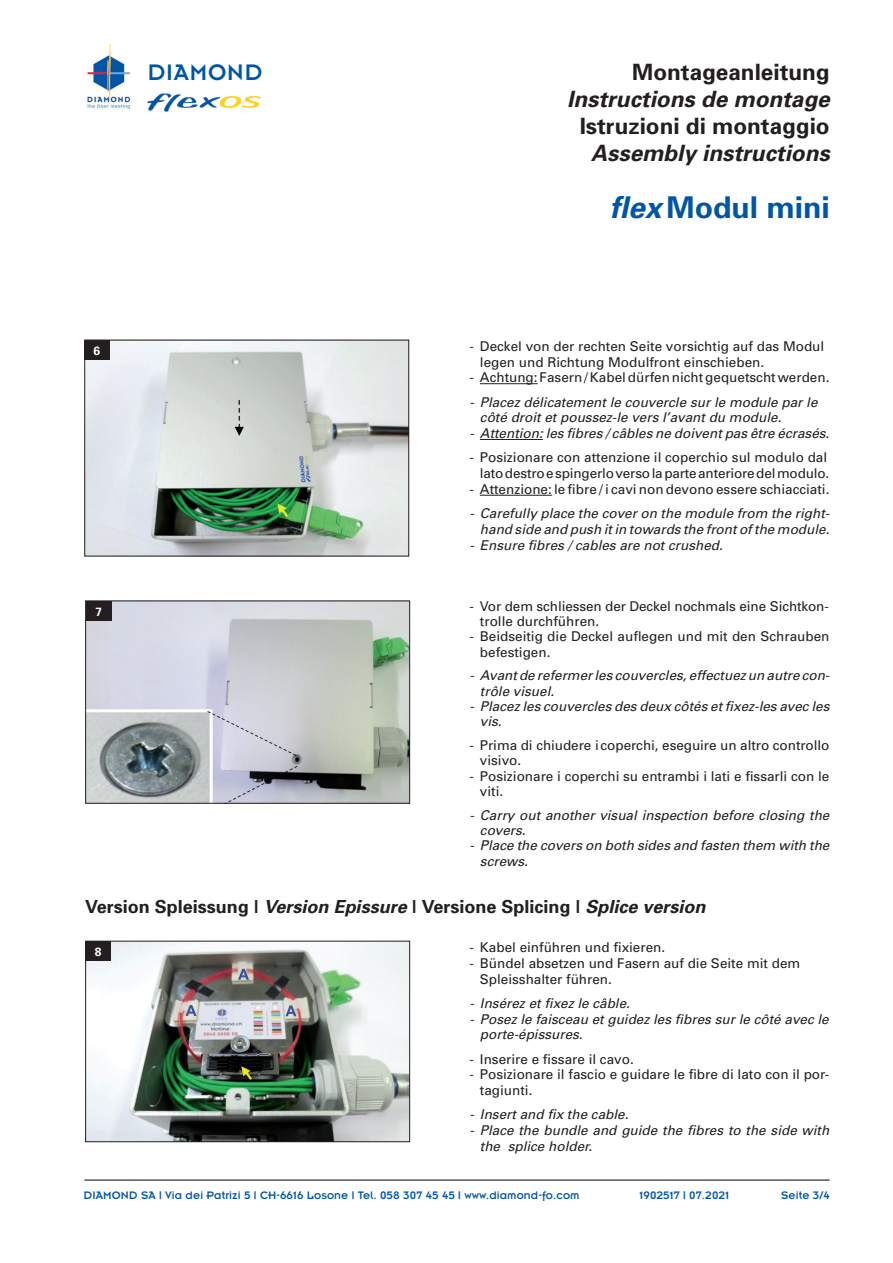
<style>
.page{position:relative;width:893px;height:1263px;background:#fff}
.page>*{position:absolute;margin:0;border:0;box-sizing:border-box;transform-origin:0 0}
.t1{font:700 30px "Univers";color:#0155a7}
.t2{font:24.75px "Insignia";letter-spacing:.03em;color:#0155a7}
.t3{font:italic 700 22.5px "Univers";color:#231f20}
.t4{font:700 22.5px "Univers";color:#231f20}
.t5{font:700 18px "Univers";color:#231f20}
.t6{font:13.5px/15.8px "Univers";color:#231f20}
.t7{font:italic 13.5px/15.8px "Univers";color:#231f20}
.t8{font:12px "Insignia";letter-spacing:.01em;color:#0155a7}
.t9{font:700 12px "Univers";color:#fff}
.s1{font-style:italic}
</style>
<div class="page">
<img style="left:87px;top:943px;width:321px;height:197px">
<div style="left:85px;top:941px;width:325px;height:201px;border:1px solid #231f20"></div>
<hr style="left:84px;top:1179px;width:746px;height:1px;background:#231f20">
<img style="left:87px;top:602px;width:321px;height:200px">
<div style="left:85px;top:600px;width:325px;height:204px;border:1px solid #231f20"></div>
<div style="left:86px;top:601px;width:26px;height:20px;background:#231f20"></div>
<div style="left:86px;top:941px;width:25px;height:19px;background:#231f20"></div>
<img style="left:87px;top:43px;width:43px;height:66px">
<img style="left:148px;top:93px;width:112px;height:18px">
<img style="left:86px;top:342px;width:321px;height:212px">
<div style="left:84px;top:340px;width:325px;height:216px;border:1px solid #231f20"></div>
<div style="left:84px;top:340px;width:26px;height:19px;background:#231f20"></div>
<hr style="left:480px;top:383px;width:58px;height:1px;background:#231f20">
<hr style="left:480px;top:439px;width:63px;height:1px;background:#231f20">
<hr style="left:480px;top:495px;width:72px;height:1px;background:#231f20">
<h2 class="t2" style="left:148px;top:60px;width:116px">DIAMOND</h2>
<h3 class="t4" style="left:632px;top:58px;width:199px">Montageanleitung</h3>
<h3 class="t3" style="left:567px;top:85px;width:264px">Instructions de montage</h3>
<h3 class="t4" style="left:580px;top:111px;width:252px">Istruzioni di montaggio</h3>
<h3 class="t3" style="left:591px;top:138px;width:240px">Assembly instructions</h3>
<h1 class="t1" style="left:610px;top:188px;width:222px"><span class="s1">flex</span> Modul mini</h1>
<p class="t9" style="left:93px;top:343px;width:8px">6</p>
<p class="t6" style="left:480px;top:338px;width:346px;text-indent:-11px">- Deckel von der rechten Seite vorsichtig auf das Modul legen und Richtung Modulfront einschieben.</p>
<p class="t6" style="left:469px;top:369px;width:362px">- Achtung: Fasern / Kabel dürfen nicht gequetscht werden.</p>
<p class="t7" style="left:480px;top:394px;width:339px;text-indent:-11px">- Placez délicatement le couvercle sur le module par le côté droit et poussez-le vers l’avant du module.</p>
<p class="t7" style="left:469px;top:425px;width:361px">- Attention: les fibres / câbles ne doivent pas être écrasés.</p>
<p class="t6" style="left:469px;top:450px;width:361px;text-align:right">- Posizionare con attenzione il coperchio sul modulo dal lato destro e spingerlo verso la parte anteriore del modulo.</p>
<p class="t6" style="left:469px;top:481px;width:361px">- Attenzione: le fibre / i cavi non devono essere schiacciati.</p>
<p class="t7" style="left:469px;top:505px;width:362px;text-align:right">- Carefully place the cover on the module from the right&shy;hand side and push it in towards the front of the module.</p>
<p class="t7" style="left:469px;top:537px;width:255px">- Ensure fibres / cables are not crushed.</p>
<p class="t9" style="left:95px;top:604px;width:8px">7</p>
<p class="t6" style="left:480px;top:598px;width:351px;line-height:15.3px;text-indent:-11px">- Vor dem schliessen der Deckel nochmals eine Sichtkon&shy;trolle durchführen.</p>
<p class="t6" style="left:480px;top:628px;width:351px;line-height:15.3px;text-indent:-11px">- Beidseitig die Deckel auflegen und mit den Schrauben befestigen.</p>
<p class="t7" style="left:480px;top:668px;width:351px;line-height:15.3px;text-indent:-11px">- Avant de refermer les couvercles, effectuez un autre con&shy;trôle visuel.</p>
<p class="t7" style="left:480px;top:698px;width:351px;line-height:15.3px;text-indent:-11px">- Placez les couvercles des deux côtés et fixez-les avec les vis.</p>
<p class="t6" style="left:480px;top:737px;width:351px;line-height:15.3px;text-indent:-11px">- Prima di chiudere i coperchi, eseguire un altro controllo visivo.</p>
<p class="t6" style="left:480px;top:768px;width:351px;line-height:15.3px;text-indent:-11px">- Posizionare i coperchi su entrambi i lati e fissarli con le viti.</p>
<p class="t7" style="left:480px;top:807px;width:351px;line-height:15.3px;text-indent:-11px">- Carry out another visual inspection before closing the covers.</p>
<p class="t7" style="left:480px;top:837px;width:351px;text-indent:-11px">- Place the covers on both sides and fasten them with the screws.</p>
<h3 class="t5" style="left:85px;top:895px;width:622px">Version Spleissung | <span class="s1">Version Epissure</span> | Versione Splicing | <span class="s1">Splice version</span></h3>
<p class="t9" style="left:95px;top:943px;width:8px">8</p>
<p class="t6" style="left:469px;top:939px;width:197px">- Kabel einführen und fixieren.</p>
<p class="t6" style="left:480px;top:955px;width:322px;text-indent:-11px">- Bündel absetzen und Fasern auf die Seite mit dem<br>Spleisshalter führen.</p>
<p class="t7" style="left:469px;top:995px;width:162px">- Insérez et fixez le câble.</p>
<p class="t7" style="left:480px;top:1011px;width:350px;text-indent:-11px">- Posez le faisceau et guidez les fibres sur le côté avec le porte-épissures.</p>
<p class="t6" style="left:469px;top:1051px;width:166px">- Inserire e fissare il cavo.</p>
<p class="t6" style="left:480px;top:1066px;width:351px;text-indent:-11px">- Posizionare il fascio e guidare le fibre di lato con il por&shy;tagiunti.</p>
<p class="t7" style="left:469px;top:1106px;width:161px">- Insert and fix the cable.</p>
<p class="t7" style="left:480px;top:1122px;width:351px;text-indent:-11px">- Place the bundle and guide the fibres to the side with the splice holder.</p>
<p class="t8" style="left:84px;top:1188px;width:497px">DIAMOND SA | Via dei Patrizi 5 | CH-6616 Losone | Tel. 058 307 45 45 | www.diamond-fo.com</p>
<p class="t8" style="left:640px;top:1188px;width:91px">1902517 | 07.2021</p>
<p class="t8" style="left:781px;top:1188px;width:50px">Seite 3/4</p>
</div>
